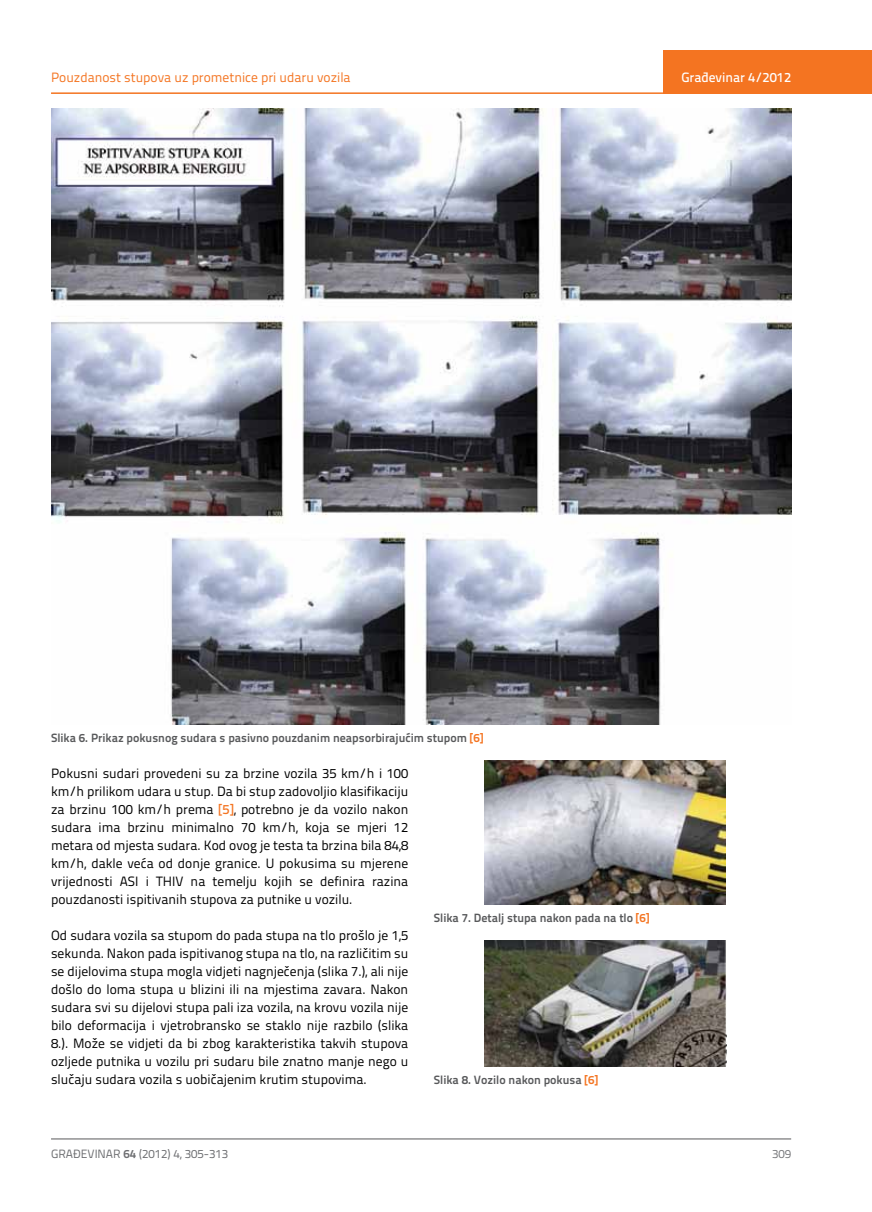
<style>
.page{position:relative;width:872px;height:1212px;background:#fff}
.page>*{position:absolute;margin:0;border:0;box-sizing:border-box;transform-origin:0 0}
.t1{font:13.5px/18px "Titillium Text 22 L";color:#000;text-align:justify}
.t2{font:13.5px "Titillium Text 22 L";color:#f47421}
.t3{font:500 13.5px "Titillium Text 22 L";color:#fff}
.t4{font:700 12px "Titillium Text 22 L";color:#58595b}
.t5{font:12px "Titillium Text 22 L";color:#6d6e71}
.t6{font:12px "Titillium Text 22 L";color:#797a7d}
.s1{color:#f47421}
.s2{font-weight:500;color:#f47421}
.s3{font-weight:700}
</style>
<div class="page">
<hr style="left:51px;top:92px;width:821px;height:2px;background:#f47421">
<div style="left:663px;top:50px;width:209px;height:44px;background:#f47421"></div>
<hr style="left:51px;top:1139px;width:740px;height:1px;background:#58595b">
<img style="left:51px;top:109px;width:740px;height:615px">
<img style="left:484px;top:760px;width:241px;height:144px">
<img style="left:484px;top:940px;width:242px;height:126px">
<p class="t2" style="left:51px;top:68px;width:301px">Pouzdanost stupova uz prometnice pri udaru vozila</p>
<p class="t3" style="left:681px;top:67px;width:111px">Građevinar 4/2012</p>
<p class="t4" style="left:51px;top:728px;width:434px">Slika 6. Prikaz pokusnog sudara s pasivno pouzdanim neapsorbirajućim stupom <span class="s1">[6]</span></p>
<p class="t1" style="left:51px;top:764px;width:359px">Pokusni sudari provedeni su za brzine vozila 35 km/h i 100 km/h prilikom udara u stup. Da bi stup zadovoljio klasifikaciju za brzinu 100 km/h prema <span class="s2">[5]</span>, potrebno je da vozilo nakon sudara ima brzinu minimalno 70 km/h, koja se mjeri 12 metara od mjesta sudara. Kod ovog je testa ta brzina bila 84,8 km/h, dakle veća od donje granice. U pokusima su mjerene vrijednosti ASI i THIV na temelju kojih se definira razina pouzdanosti ispitivanih stupova za putnike u vozilu.</p>
<p class="t1" style="left:51px;top:926px;width:359px">Od sudara vozila sa stupom do pada stupa na tlo prošlo je 1,5 sekunda. Nakon pada ispitivanog stupa na tlo, na različitim su se dijelovima stupa mogla vidjeti nagnječenja (slika 7.), ali nije došlo do loma stupa u blizini ili na mjestima zavara. Nakon sudara svi su dijelovi stupa pali iza vozila, na krovu vozila nije bilo deformacija i vjetrobransko se staklo nije razbilo (slika 8.). Može se vidjeti da bi zbog karakteristika takvih stupova ozljede putnika u vozilu pri sudaru bile znatno manje nego u slučaju sudara vozila s uobičajenim krutim stupovima.</p>
<p class="t4" style="left:434px;top:909px;width:217px">Slika 7. Detalj stupa nakon pada na tlo <span class="s1">[6]</span></p>
<p class="t4" style="left:434px;top:1071px;width:166px">Slika 8. Vozilo nakon pokusa <span class="s1">[6]</span></p>
<p class="t5" style="left:51px;top:1144px;width:179px">GRAĐEVINAR <span class="s3">64</span> (2012) 4, 305-313</p>
<p class="t6" style="left:772px;top:1144px;width:21px">309</p>
</div>
